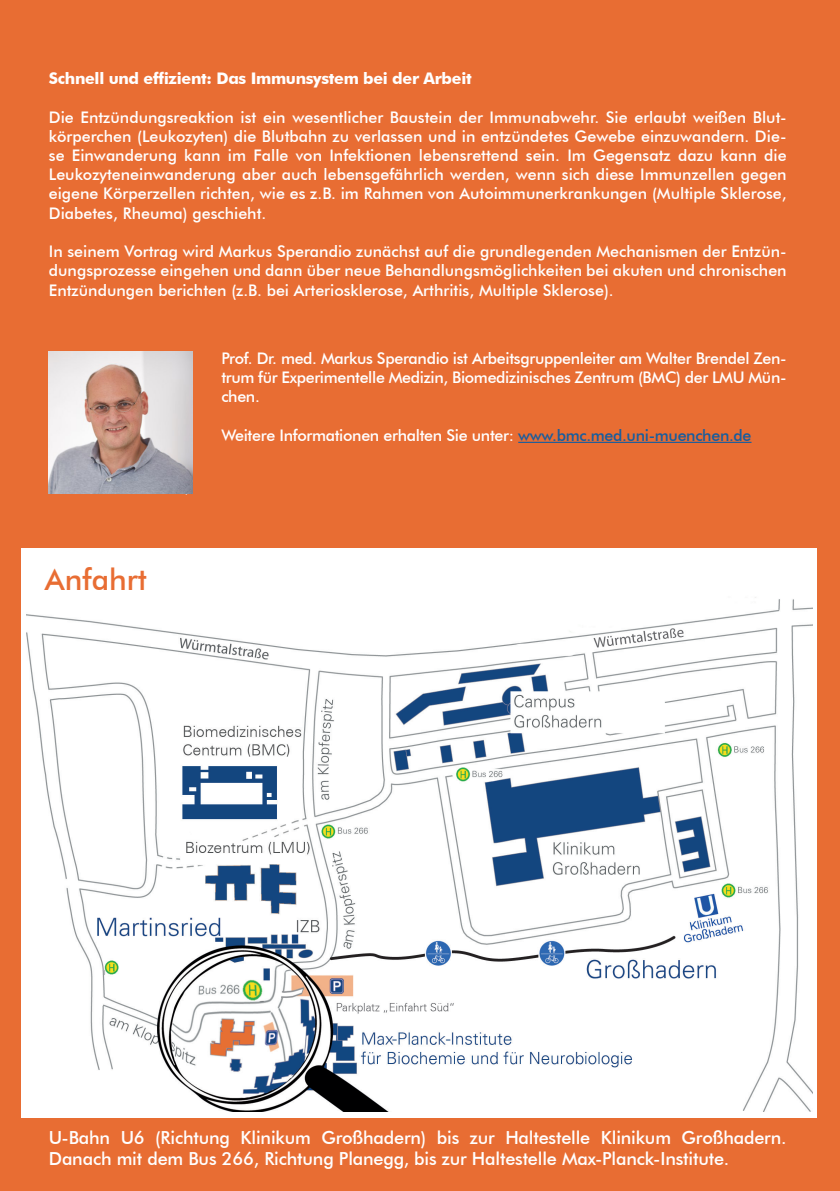
<style>
.page{position:relative;width:840px;height:1191px;background:#fff}
.page>*{position:absolute;margin:0;border:0;box-sizing:border-box;transform-origin:0 0}
.t1{font:500 30px "Futura BT";color:#e86d33}
.t2{font:500 18px/21.6px "Futura BT";letter-spacing:-.01em;color:#fff}
.t3{font:500 16px/19.2px "Futura BT";letter-spacing:-.02em;color:#fff;text-align:justify}
.t4{font:700 16px "Futura BT";letter-spacing:-.02em;color:#fff}
.s1{color:#175d9e}
</style>
<div class="page">
<div style="left:0;top:0;width:839px;height:1191px;background:#e86d33"></div>
<hr style="left:518px;top:442px;width:233px;height:1px;background:#175d9e">
<div style="left:21px;top:548px;width:794px;height:569px;background:#fff"></div>
<img style="left:27px;top:597px;width:784px;height:514px">
<img style="left:49px;top:351px;width:144px;height:143px">
<p class="t4" style="left:49px;top:69px;width:424px">Schnell und effizient: Das Immunsystem bei der Arbeit</p>
<p class="t3" style="left:49px;top:107px;width:739px">Die Entzündungsreaktion ist ein wesentlicher Baustein der Immunabwehr. Sie erlaubt weißen Blut&shy;körperchen (Leukozyten) die Blutbahn zu verlassen und in entzündetes Gewebe einzuwandern. Die&shy;se Einwanderung kann im Falle von Infektionen lebensrettend sein. Im Gegensatz dazu kann die Leukozyteneinwanderung aber auch lebensgefährlich werden, wenn sich diese Immunzellen gegen eigene Körperzellen richten, wie es z.B. im Rahmen von Autoimmunerkrankungen (Multiple Sklerose, Diabetes, Rheuma) geschieht.</p>
<p class="t3" style="left:49px;top:242px;width:739px">In seinem Vortrag wird Markus Sperandio zunächst auf die grundlegenden Mechanismen der Entzün&shy;dungsprozesse eingehen und dann über neue Behandlungsmöglichkeiten bei akuten und chronischen Entzündungen berichten (z.B. bei Arteriosklerose, Arthritis, Multiple Sklerose).</p>
<p class="t1" style="left:45px;top:561px;width:103px">Anfahrt</p>
<p class="t3" style="left:221px;top:348px;width:566px">Prof. Dr. med. Markus Sperandio ist Arbeitsgruppenleiter am Walter Brendel Zen&shy;trum für Experimentelle Medizin, Biomedizinisches Zentrum (BMC) der LMU Mün&shy;chen.</p>
<p class="t3" style="left:221px;top:425px;width:531px">Weitere Informationen erhalten Sie unter: <span class="s1">www.bmc.med.uni-muenchen.de</span></p>
<p class="t2" style="left:49px;top:1126px;width:738px">U-Bahn U6 (Richtung Klinikum Großhadern) bis zur Haltestelle Klinikum Großhadern.<br>Danach mit dem Bus 266, Richtung Planegg, bis zur Haltestelle Max-Planck-Institute.</p>
</div>
